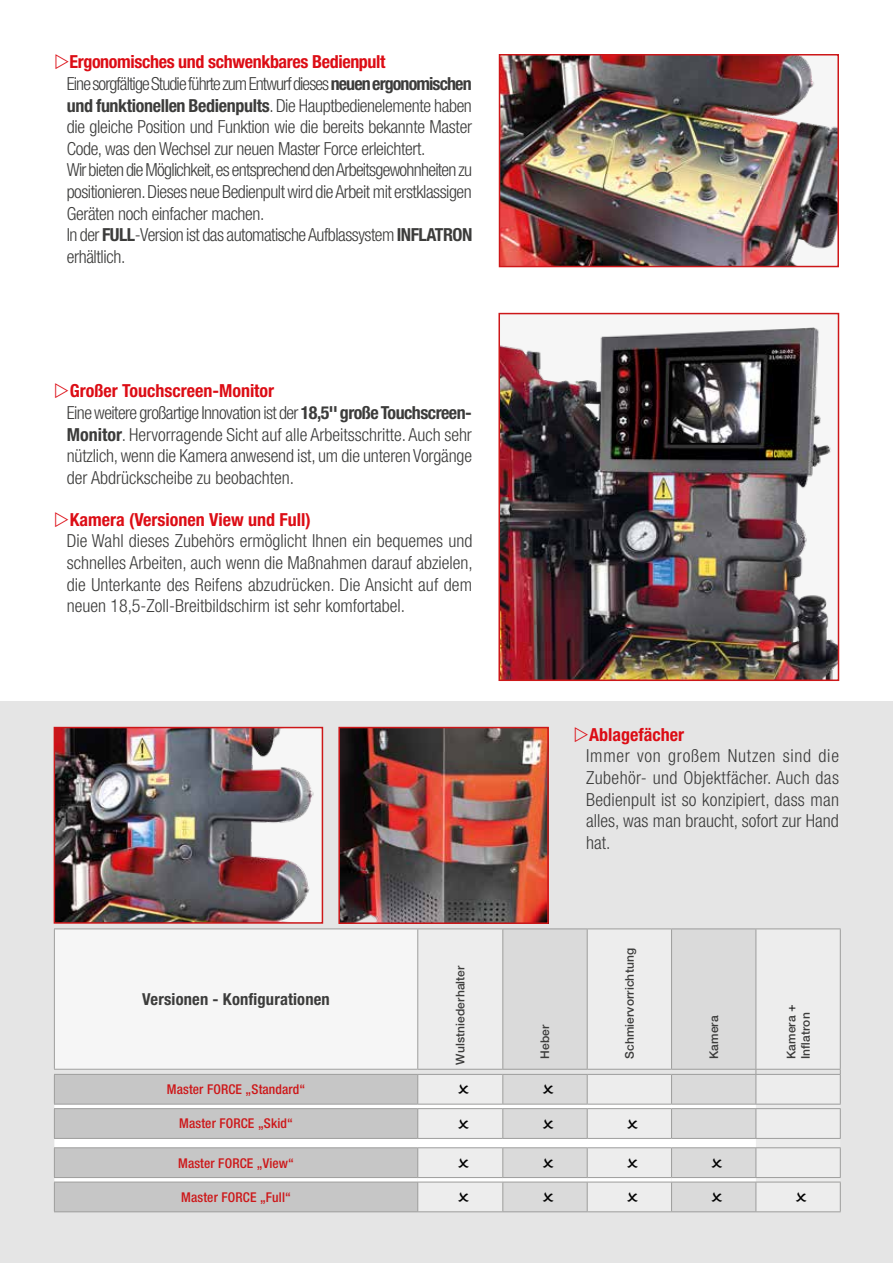
<style>
.page{position:relative;width:893px;height:1263px;background:#fff}
.page>*{position:absolute;margin:0;border:0;box-sizing:border-box;transform-origin:0 0}
.t1{font:300 condensed 18px/21.6px "Helvetica Neue LT Std";letter-spacing:-.02em;color:#3c3c3b}
.t2{font:700 condensed 18px "Helvetica Neue LT Std";color:#dc0d15}
.t3{font:700 condensed 16.5px "Helvetica Neue LT Std";letter-spacing:.01em;color:#3c3c3b}
.t4{font:500 condensed 13.5px "Helvetica Neue LT Std";letter-spacing:.01em;color:#cd1719}
.t5{font:500 12px/14.4px "Helvetica Neue LT Std";letter-spacing:.01em;color:#3c3c3b}
.s1{font-weight:700;color:#dc0d15}
.s2{font-weight:700}
.s3{font-family:"Rotis Sans Serif Std";font-weight:400;font-size:13.5px;color:#000}
</style>
<div class="page">
<div style="left:0;top:702px;width:893px;height:561px;background:#e5e5e5"></div>
<img style="left:502px;top:57px;width:334px;height:207px">
<div style="left:499px;top:54px;width:340px;height:213px;border:2px solid #cd1719"></div>
<img style="left:57px;top:730px;width:263px;height:191px">
<div style="left:54px;top:727px;width:269px;height:197px;border:2px solid #cd1719"></div>
<img style="left:501px;top:327px;width:335px;height:351px">
<div style="left:498px;top:313px;width:341px;height:368px;border:2px solid #cd1719"></div>
<img style="left:341px;top:730px;width:205px;height:191px">
<div style="left:338px;top:727px;width:211px;height:197px;border:2px solid #cd1719"></div>
<div style="left:54px;top:929px;width:364px;height:140px;background:#f6f6f6"></div>
<svg style="left:418px;top:929px;width:422px;height:140px"></svg>
<svg style="left:503px;top:929px;width:252px;height:140px;fill:#dadada"></svg>
<hr style="left:54px;top:1211px;width:364px;height:1px;background:#9d9d9c">
<hr style="left:418px;top:1211px;width:85px;height:1px;background:#9d9d9c">
<hr style="left:503px;top:1211px;width:84px;height:1px;background:#9d9d9c">
<hr style="left:587px;top:1211px;width:85px;height:1px;background:#9d9d9c">
<hr style="left:672px;top:1211px;width:84px;height:1px;background:#9d9d9c">
<hr style="left:756px;top:1211px;width:85px;height:1px;background:#9d9d9c">
<hr style="left:54px;top:928px;width:364px;height:1px;background:#9d9d9c">
<hr style="left:54px;top:929px;width:1px;height:140px;background:#9d9d9c">
<hr style="left:418px;top:928px;width:85px;height:1px;background:#9d9d9c">
<hr style="left:417px;top:929px;width:1px;height:140px;background:#9d9d9c">
<hr style="left:503px;top:928px;width:84px;height:1px;background:#9d9d9c">
<hr style="left:502px;top:929px;width:1px;height:140px;background:#9d9d9c">
<hr style="left:587px;top:928px;width:85px;height:1px;background:#9d9d9c">
<hr style="left:587px;top:929px;width:1px;height:140px;background:#9d9d9c">
<hr style="left:672px;top:928px;width:84px;height:1px;background:#9d9d9c">
<hr style="left:671px;top:929px;width:1px;height:140px;background:#9d9d9c">
<hr style="left:756px;top:928px;width:85px;height:1px;background:#9d9d9c">
<hr style="left:755px;top:929px;width:1px;height:140px;background:#9d9d9c">
<hr style="left:840px;top:929px;width:1px;height:140px;background:#9d9d9c">
<svg style="left:54px;top:1069px;width:787px;height:142px"></svg>
<p class="t1" style="left:67px;top:51px;width:407px"><span class="s1">Ergonomisches und schwenkbares Bedienpult<br></span>Eine sorgfältige Studie führte zum Entwurf dieses <span class="s2">neuen ergonomischen und funktionellen Bedienpults</span>. Die Hauptbedienelemente haben die gleiche Position und Funktion wie die bereits bekannte Master Code, was den Wechsel zur neuen Master Force erleichtert.<br>Wir bieten die Möglichkeit, es entsprechend den Arbeitsgewohnheiten zu positionieren. Dieses neue Bedienpult wird die Arbeit mit erstklassigen Geräten noch einfacher machen.<br>In der <span class="s2">FULL</span>-Version ist das automatische Aufblassystem <span class="s2">INFLATRON </span>erhältlich.</p>
<p class="t1" style="left:67px;top:380px;width:407px"><span class="s1">Großer Touchscreen-Monitor<br></span>Eine weitere großartige Innovation ist der <span class="s2">18,5'' große Touchscreen-Monitor</span>. Hervorragende Sicht auf alle Arbeitsschritte. Auch sehr nützlich, wenn die Kamera anwesend ist, um die unteren Vorgänge der Abdrückscheibe zu beobachten.</p>
<p class="t2" style="left:70px;top:508px;width:243px">Kamera (Versionen View und Full)</p>
<p class="t1" style="left:67px;top:530px;width:407px;text-align:justify">Die Wahl dieses Zubehörs ermöglicht Ihnen ein bequemes und schnelles Arbeiten, auch wenn die Maßnahmen darauf abzielen, die Unterkante des Reifens abzudrücken. Die Ansicht auf dem neuen 18,5-Zoll-Breitbildschirm ist sehr komfortabel.</p>
<p class="t3" style="left:142px;top:989px;width:189px">Versionen - Konfigurationen</p>
<p class="t4" style="left:167px;top:1081px;width:140px">Master FORCE „Standard“</p>
<p class="t4" style="left:179px;top:1115px;width:115px">Master FORCE „Skid“</p>
<p class="t4" style="left:178px;top:1155px;width:117px">Master FORCE „View“</p>
<p class="t4" style="left:181px;top:1189px;width:111px">Master FORCE „Full“</p>
<p class="t5" style="left:453px;top:1064px;width:101px;rotate:-90deg">Wulstniederhalter</p>
<p class="t2" style="left:589px;top:723px;width:96px">Ablagefächer</p>
<p class="t1" style="left:586px;top:745px;width:254px;text-align:justify">Immer von großem Nutzen sind die Zubehör- und Objektfächer. Auch das Bedienpult ist so konzipiert, dass man alles, was man braucht, sofort zur Hand hat.</p>
<p class="t5" style="left:538px;top:1059px;width:36px;rotate:-90deg">Heber</p>
<p class="t5" style="left:622px;top:1059px;width:112px;rotate:-90deg">Schmiervorrichtung</p>
<p class="t5" style="left:706px;top:1059px;width:45px;rotate:-90deg">Kamera</p>
<p class="t5" style="left:784px;top:1059px;width:57px;rotate:-90deg">Kamera <span class="s3">+<br></span>Inflatron</p>
</div>
